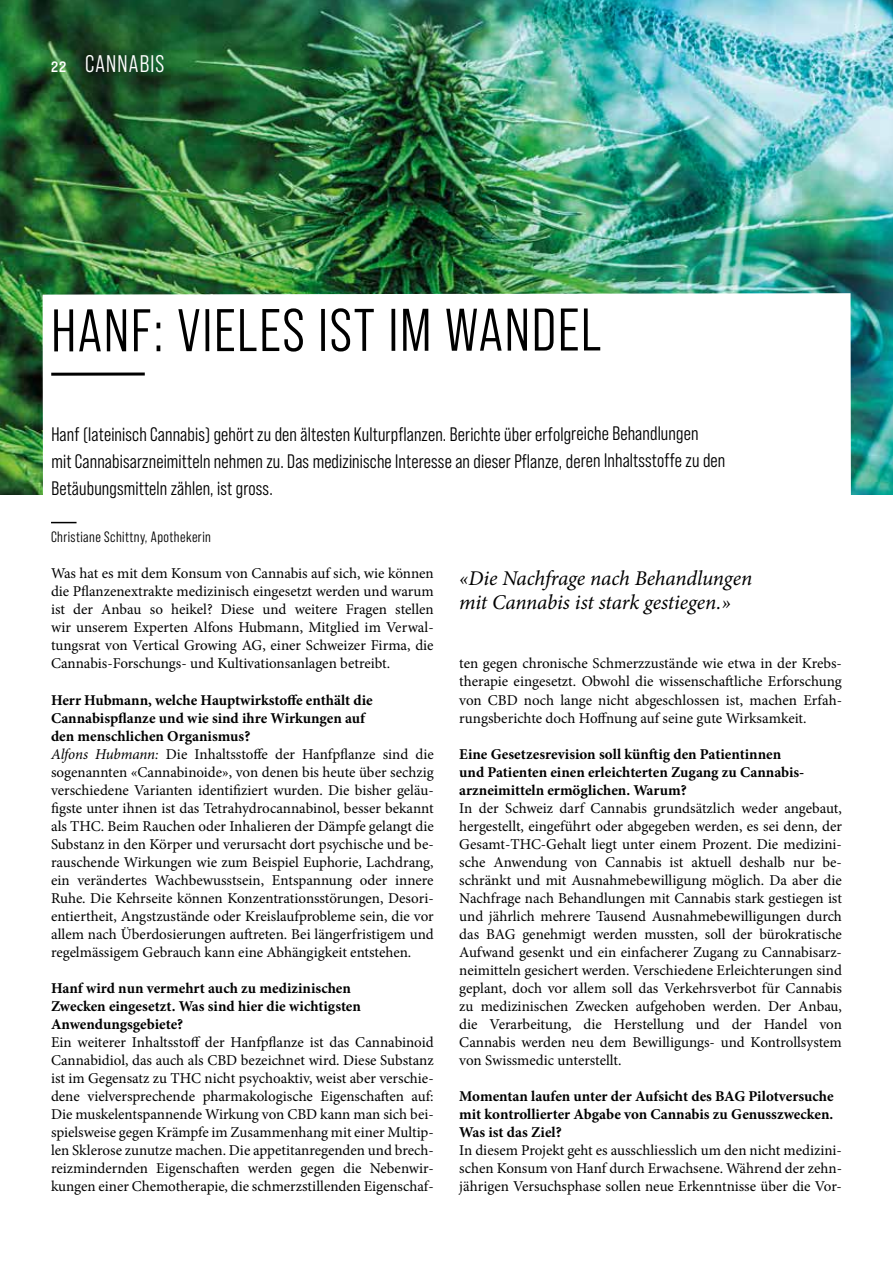
<style>
.page{position:relative;width:893px;height:1263px;background:#fff}
.page>*{position:absolute;margin:0;border:0;box-sizing:border-box;transform-origin:0 0}
.t1{font:60px "Bebas Neue Pro Middle";letter-spacing:.03em;color:#000}
.t2{font:24px "Bebas Neue Pro Middle";letter-spacing:.05em;color:#fff}
.t3{font:italic 21px/24px "Minion Pro";letter-spacing:-.01em;color:#000}
.t4{font:19.5px/27.2px "Bebas Neue Pro Middle";letter-spacing:.005em;color:#000}
.t5{font:15px/18px "Minion Pro";color:#000;text-align:justify}
.t6{font:700 15px/18px "Minion Pro";color:#000}
.t7{font:15px "Bebas Neue Pro Middle";letter-spacing:.03em;color:#000}
.s1{font-family:"Bebas Neue Pro Exp Bd";font-size:15px}
.s2{font-weight:700}
.s3{font-style:italic}
</style>
<div class="page">
<img style="left:0;top:0;width:893px;height:495px">
<svg style="left:43px;top:293px;width:808px;height:202px"></svg>
<svg style="left:51px;top:372px;width:94px;height:4px"></svg>
<svg style="left:51px;top:522px;width:26px;height:1px"></svg>
<h2 class="t2" style="left:51px;top:51px;width:115px"><span class="s1">22</span> CANNABIS</h2>
<h1 class="t1" style="left:51px;top:297px;width:552px">HANF: VIELES IST IM WANDEL</h1>
<p class="t4" style="left:51px;top:420px;width:676px">Hanf (lateinisch Cannabis) gehört zu den ältesten Kulturpflanzen. Berichte über erfolgreiche Behandlungen<br>mit Cannabisarzneimitteln nehmen zu. Das medizinische Interesse an dieser Pflanze, deren Inhaltsstoffe zu den<br>Betäubungsmitteln zählen, ist gross.</p>
<p class="t7" style="left:51px;top:529px;width:161px">Christiane Schittny, Apothekerin</p>
<p class="t5" style="left:51px;top:565px;width:384px">Was hat es mit dem Konsum von Cannabis auf sich, wie können die Pflanzenextrakte medizinisch eingesetzt werden und warum ist der Anbau so heikel? Diese und weitere Fragen stellen wir unserem Experten Alfons Hubmann, Mitglied im Verwal&shy;tungsrat von Vertical Growing AG, einer Schweizer Firma, die Cannabis-Forschungs- und Kultivationsanlagen betreibt.</p>
<p class="t5" style="left:51px;top:691px;width:384px;text-align:left"><span class="s2">Herr Hubmann, welche Hauptwirkstoffe enthält die Cannabispflanze und wie sind ihre Wirkungen auf<br>den menschlichen Organismus?<br></span><span class="s3">Alfons Hubmann:</span> Die Inhaltsstoffe der Hanfpflanze sind die sogenannten «Cannabinoide», von denen bis heute über sechzig verschiedene Varianten identifiziert wurden. Die bisher geläu&shy;figste unter ihnen ist das Tetrahydrocannabinol, besser bekannt als THC. Beim Rauchen oder Inhalieren der Dämpfe gelangt die Substanz in den Körper und verursacht dort psychische und be&shy;rauschende Wirkungen wie zum Beispiel Euphorie, Lachdrang, ein verändertes Wachbewusstsein, Entspannung oder innere Ruhe. Die Kehrseite können Konzentrationsstörungen, Desori&shy;entiertheit, Angstzustände oder Kreislaufprobleme sein, die vor allem nach Überdosierungen auftreten. Bei längerfristigem und regelmässigem Gebrauch kann eine Abhängigkeit entstehen.</p>
<p class="t6" style="left:51px;top:978px;width:311px">Hanf wird nun vermehrt auch zu medizinischen<br>Zwecken eingesetzt. Was sind hier die wichtigsten<br>Anwendungsgebiete?</p>
<p class="t5" style="left:51px;top:1033px;width:384px">Ein weiterer Inhaltsstoff der Hanfpflanze ist das Cannabinoid Cannabidiol, das auch als CBD bezeichnet wird. Diese Substanz ist im Gegensatz zu THC nicht psychoaktiv, weist aber verschie&shy;dene vielversprechende pharmakologische Eigenschaften auf:<br>Die muskelentspannende Wirkung von CBD kann man sich bei&shy;spielsweise gegen Krämpfe im Zusammenhang mit einer Multip&shy;len Sklerose zunutze machen. Die appetitanregenden und brech&shy;reizmindernden Eigenschaften werden gegen die Nebenwir&shy;kungen einer Chemotherapie, die schmerzstillenden Eigenschaf-</p>
<h3 class="t3" style="left:459px;top:566px;width:294px">«Die Nachfrage nach Behandlungen mit Cannabis ist stark gestiegen.»</h3>
<p class="t5" style="left:459px;top:655px;width:384px">ten gegen chronische Schmerzzustände wie etwa in der Krebs&shy;therapie eingesetzt. Obwohl die wissenschaftliche Erforschung von CBD noch lange nicht abgeschlossen ist, machen Erfah&shy;rungsberichte doch Hoffnung auf seine gute Wirksamkeit.</p>
<p class="t6" style="left:459px;top:744px;width:347px">Eine Gesetzesrevision soll künftig den Patientinnen und Patienten einen erleichterten Zugang zu Cannabis&shy;arzneimitteln ermöglichen. Warum?</p>
<p class="t5" style="left:459px;top:799px;width:384px">In der Schweiz darf Cannabis grundsätzlich weder angebaut, hergestellt, eingeführt oder abgegeben werden, es sei denn, der Gesamt-THC-Gehalt liegt unter einem Prozent. Die medizini&shy;sche Anwendung von Cannabis ist aktuell deshalb nur be&shy;schränkt und mit Ausnahmebewilligung möglich. Da aber die Nachfrage nach Behandlungen mit Cannabis stark gestiegen ist und jährlich mehrere Tausend Ausnahmebewilligungen durch das BAG genehmigt werden mussten, soll der bürokratische Aufwand gesenkt und ein einfacherer Zugang zu Cannabisarz&shy;neimitteln gesichert werden. Verschiedene Erleichterungen sind geplant, doch vor allem soll das Verkehrsverbot für Cannabis zu medizinischen Zwecken aufgehoben werden. Der Anbau, die Verarbeitung, die Herstellung und der Handel von Cannabis werden neu dem Bewilligungs- und Kontrollsystem von Swissmedic unterstellt.</p>
<p class="t6" style="left:459px;top:1086px;width:376px;text-align:justify">Momentan laufen unter der Aufsicht des BAG Pilotversuche mit kontrollierter Abgabe von Cannabis zu Genusszwecken.<br>Was ist das Ziel?</p>
<p class="t5" style="left:459px;top:1141px;width:384px">In diesem Projekt geht es ausschliesslich um den nicht medizini&shy;schen Konsum von Hanf durch Erwachsene. Während der zehn&shy;jährigen Versuchsphase sollen neue Erkenntnisse über die Vor-</p>
</div>
